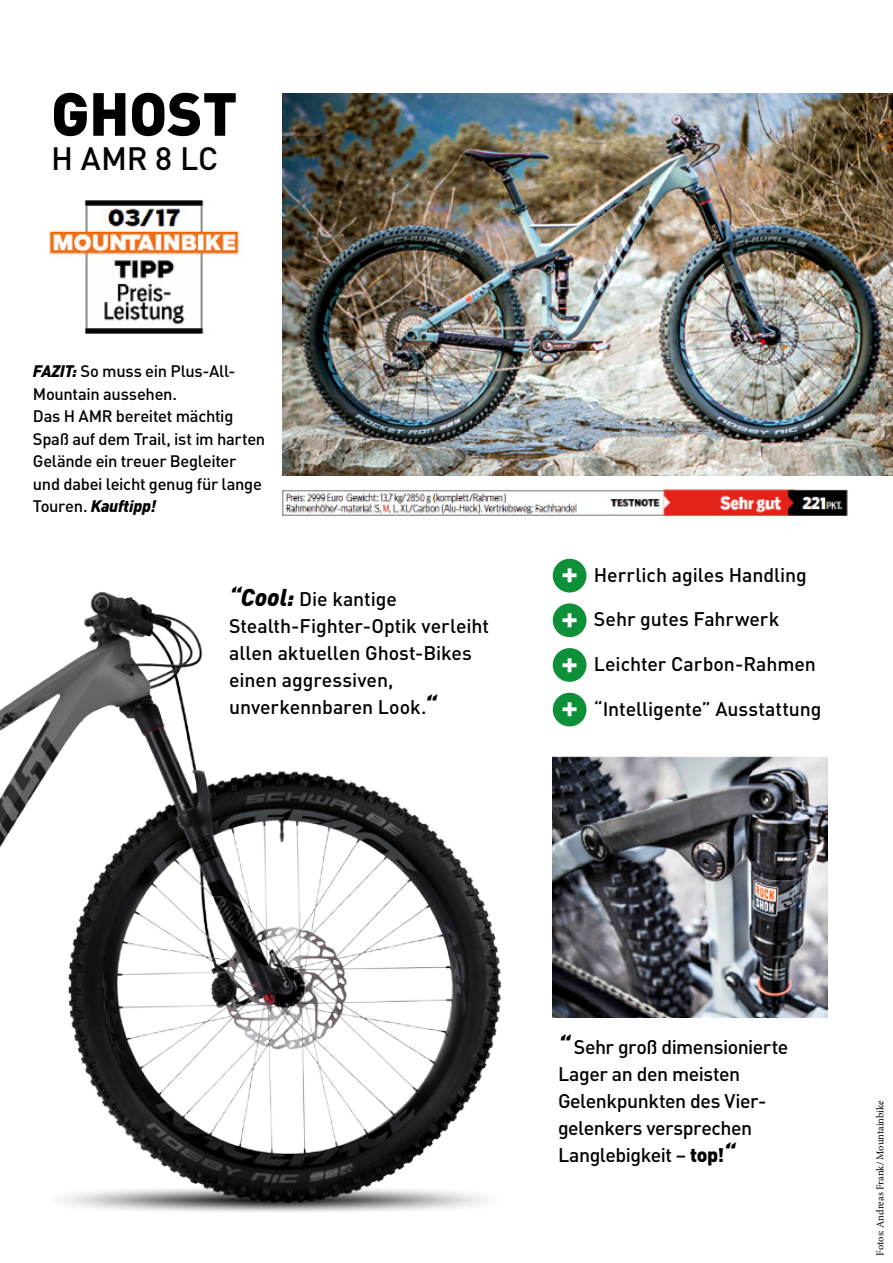
<style>
.page{position:relative;width:893px;height:1263px;background:#fff}
.page>*{position:absolute;margin:0;border:0;box-sizing:border-box;transform-origin:0 0}
.t1{font:900 59.85px "DIN Pro";letter-spacing:-.01em;color:#000}
.t2{font:500 31.95px "DIN Pro";color:#000}
.t3{font:700 31.5px "DIN Pro";color:#fff}
.t4{font:500 19.5px/27px "DIN Pro";letter-spacing:-.005em;color:#000}
.t5{font:500 19.5px/27px "DIN Pro";letter-spacing:-.025em;color:#000}
.t6{font:500 16.5px/22.5px "DIN Pro";letter-spacing:-.02em;color:#000}
.t7{font:10.5px "Minion Pro";letter-spacing:-.005em;color:#000}
.s1{font-weight:900;font-style:italic}
.s2{font-weight:900;font-style:italic;font-size:24px}
.s3{font-weight:900}
</style>
<div class="page">
<img style="left:282px;top:93px;width:611px;height:383px">
<img style="left:47px;top:200px;width:192px;height:134px">
<img style="left:539px;top:490px;width:309px;height:28px">
<img style="left:0;top:457px;width:539px;height:755px">
<div style="left:553px;top:559px;width:33px;height:33px;background:#0d9038;border-radius:50%"></div>
<div style="left:553px;top:603px;width:33px;height:34px;background:#0d9038;border-radius:50%"></div>
<div style="left:553px;top:648px;width:33px;height:34px;background:#0d9038;border-radius:50%"></div>
<div style="left:553px;top:693px;width:33px;height:33px;background:#0d9038;border-radius:50%"></div>
<img style="left:553px;top:757px;width:274px;height:261px">
<p class="t1" style="left:51px;top:63px;width:188px">GHOST</p>
<p class="t2" style="left:51px;top:132px;width:169px">H AMR 8 LC</p>
<p class="t6" style="left:33px;top:358px;width:204px"><span class="s1">FAZIT:</span> So muss ein Plus-All-<br>Mountain aussehen.</p>
<p class="t6" style="left:33px;top:403px;width:234px">Das H AMR bereitet mächtig<br>Spaß auf dem Trail, ist im harten<br>Gelände ein treuer Begleiter und dabei leicht genug für lange<br>Touren. <span class="s1">Kauftipp!</span></p>
<p class="t4" style="left:229px;top:583px;width:261px"><span class="s2">“Cool:</span> Die kantige<br>Stealth-Fighter-Optik verleiht allen aktuellen Ghost-Bikes einen aggressiven,</p>
<p class="t4" style="left:229px;top:691px;width:208px">unverkennbaren Look.<span class="s2">“</span></p>
<p class="t3" style="left:561px;top:547px;width:19px">+</p>
<p class="t4" style="left:594px;top:559px;width:215px">Herrlich agiles Handling</p>
<p class="t3" style="left:561px;top:591px;width:19px">+</p>
<p class="t4" style="left:594px;top:604px;width:187px">Sehr gutes Fahrwerk</p>
<p class="t3" style="left:561px;top:636px;width:19px">+</p>
<p class="t4" style="left:594px;top:648px;width:223px">Leichter Carbon-Rahmen</p>
<p class="t3" style="left:561px;top:681px;width:19px">+</p>
<p class="t4" style="left:594px;top:693px;width:229px">“Intelligente” Ausstattung</p>
<p class="t5" style="left:558px;top:1031px;width:232px"><span class="s2">“</span> Sehr groß dimensionierte<br>Lager an den meisten</p>
<p class="t5" style="left:558px;top:1085px;width:210px">Gelenkpunkten des Vier-</p>
<p class="t5" style="left:558px;top:1112px;width:196px">gelenkers versprechen</p>
<p class="t5" style="left:558px;top:1139px;width:178px">Langlebigkeit – <span class="s3">top!</span><span class="s2">“</span></p>
<p class="t7" style="left:873px;top:1255px;width:157px;rotate:-90deg">Fotos: Andreas Frank/ Mountainbike</p>
</div>
